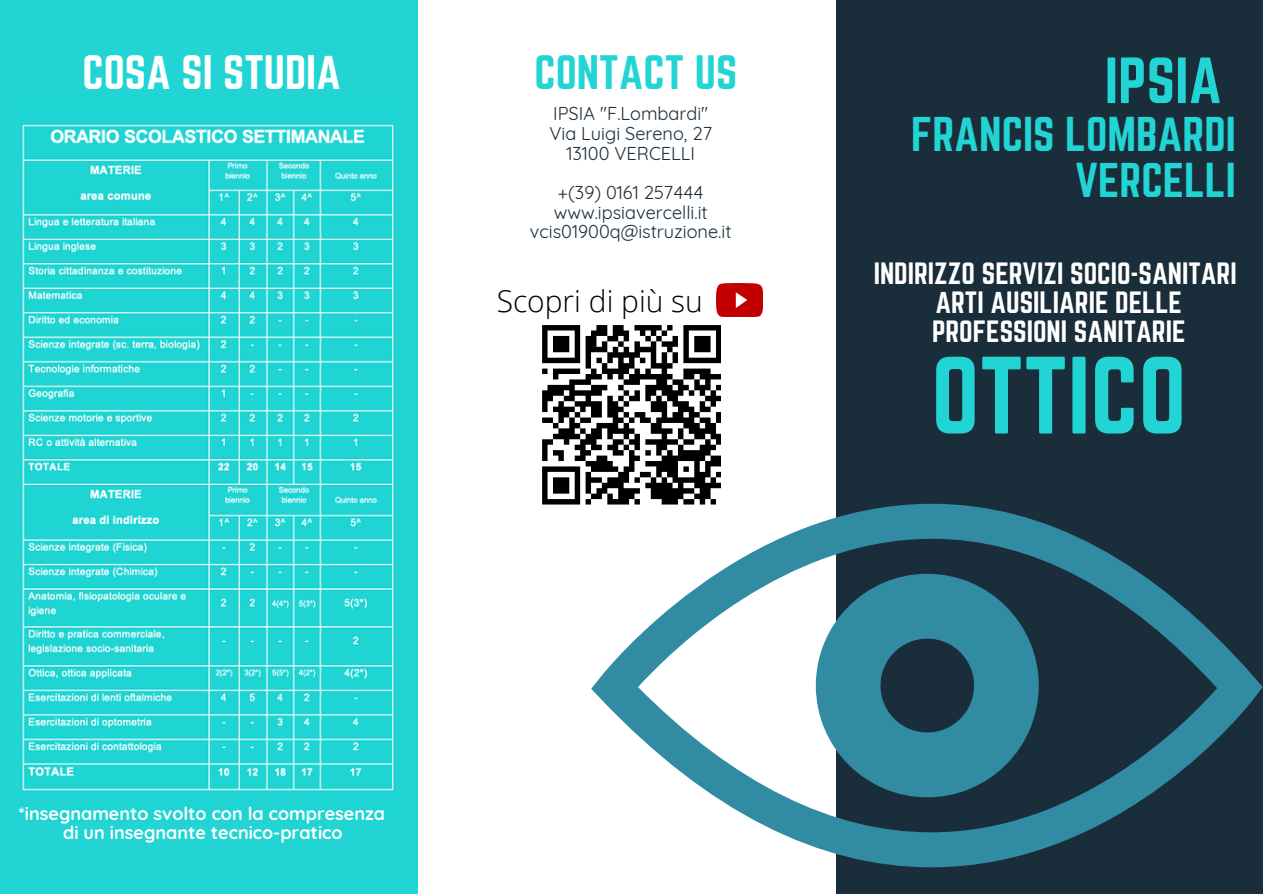
<style>
.page{position:relative;width:1263px;height:894px;background:#fff}
.page>*{position:absolute;margin:0;border:0;box-sizing:border-box;transform-origin:0 0}
.t1{font:96px "Norwester";color:#22d5d4}
.t2{font:57px "Norwester";color:#22d5d4}
.t3{font:42.75px/45.5px "Norwester";color:#22d5d4;text-align:right}
.t4{font:42.45px "Norwester";color:#fff}
.t5{font:42.45px "Norwester";color:#22d5d4}
.t6{font:300 30px "Open Sans";color:#000}
.t7{font:27px/29.2px "Norwester";color:#fff;text-align:center}
.t8{font:18.15px/19.6px "Quicksand";color:#1a2d3b;text-align:center}
.t9{font:700 18px/19px "Quicksand";color:#fff;text-align:center}
</style>
<div class="page">
<div style="left:836px;top:0;width:427px;height:893px;background:#1a2d3b"></div>
<svg style="left:591px;top:503px;width:672px;height:363px"></svg>
<svg style="left:816px;top:573px;width:223px;height:224px;fill:#318ba2"></svg>
<div style="left:0;top:0;width:418px;height:893px;background:#22d5d4"></div>
<img style="left:22px;top:124px;width:373px;height:668px">
<svg style="left:542px;top:325px;width:179px;height:179px"></svg>
<img style="left:717px;top:284px;width:46px;height:32px">
<h3 class="t4" style="left:82px;top:51px;width:260px">COSA SI STUDIA</h3>
<h3 class="t5" style="left:534px;top:51px;width:204px">CONTACT US</h3>
<p class="t8" style="left:549px;top:104px;width:164px">IPSIA "F.Lombardi"<br>Via Luigi Sereno, 27<br>13100 VERCELLI</p>
<p class="t8" style="left:530px;top:182px;width:203px">+(39) 0161 257444 www.ipsiavercelli.it vcis01900q@istruzione.it</p>
<h3 class="t6" style="left:497px;top:280px;width:208px">Scopri di più su</h3>
<h2 class="t2" style="left:1105px;top:53px;width:119px">IPSIA</h2>
<h3 class="t3" style="left:911px;top:113px;width:326px">FRANCIS LOMBARDI<br>VERCELLI</h3>
<h3 class="t7" style="left:874px;top:259px;width:364px">INDIRIZZO SERVIZI SOCIO-SANITARI<br>ARTI AUSILIARIE DELLE<br>PROFESSIONI SANITARIE</h3>
<h1 class="t1" style="left:931px;top:349px;width:256px">OTTICO</h1>
<p class="t9" style="left:18px;top:803px;width:368px">*insegnamento svolto con la compresenza di un insegnante tecnico-pratico</p>
</div>
